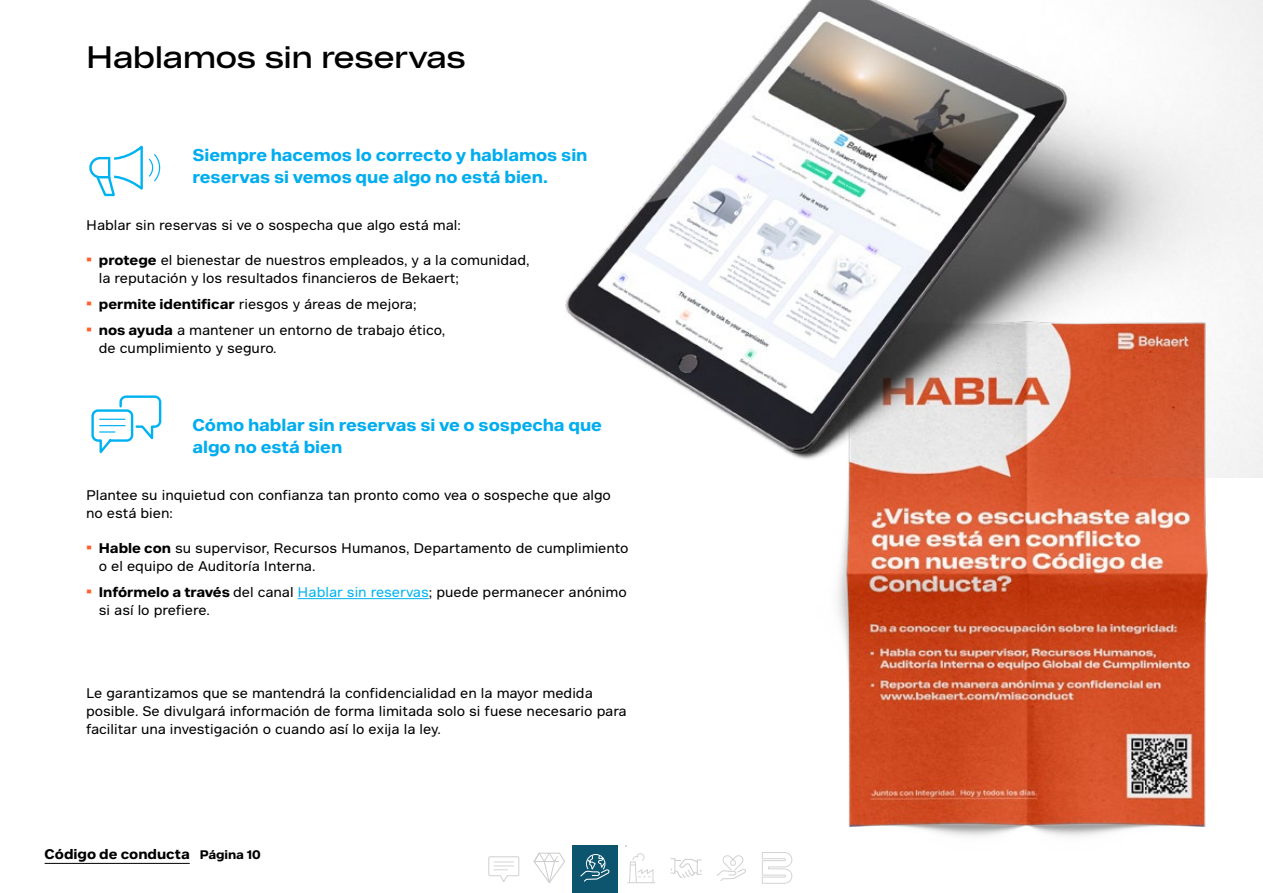
<style>
.page{position:relative;width:1263px;height:893px;background:#fff}
.page>*{position:absolute;margin:0;border:0;box-sizing:border-box;transform-origin:0 0}
.Title_X_X_-_Black_reg{font:30px "Bekaert Headline";color:#000}
.Subtitle_-_Cyan_Bold_pt_11{font:700 16.5px/21.5px "Bekaert Text";color:#01adef}
.BRO_Body_text{font:13.5px/17.5px "Bekaert Text";color:#000}
.t1{font:700 13.5px "Bekaert Text";color:#000}
.s1{font-weight:700;font-size:16.5px;color:#ff602c}
.s2{font-weight:700}
.s3{color:#00b3f0}
.s4{font-size:12px}
</style>
<div class="page">
<img style="left:792px;top:477px;width:471px;height:401px">
<img style="left:565px;top:0;width:698px;height:477px">
<hr style="left:298px;top:598px;width:131px;height:1px;background:#00b3f0">
<svg style="left:89px;top:145px;width:72px;height:52px"></svg>
<svg style="left:91px;top:395px;width:71px;height:58px"></svg>
<svg style="left:488px;top:856px;width:32px;height:26px"></svg>
<svg style="left:533px;top:852px;width:32px;height:31px"></svg>
<svg style="left:627px;top:853px;width:28px;height:31px"></svg>
<svg style="left:717px;top:855px;width:29px;height:26px"></svg>
<svg style="left:670px;top:858px;width:32px;height:20px"></svg>
<svg style="left:762px;top:852px;width:30px;height:32px"></svg>
<div style="left:572px;top:845px;width:46px;height:48px;background:#0d546f"></div>
<svg style="left:580px;top:854px;width:30px;height:28px"></svg>
<hr style="left:45px;top:863px;width:145px;height:1px;background:#000">
<p class="Title_X_X_-_Black_reg" style="left:86px;top:38px;width:381px">Hablamos sin reservas</p>
<p class="Subtitle_-_Cyan_Bold_pt_11" style="left:192px;top:145px;width:397px">Siempre hacemos lo correcto y hablamos sin reservas si vemos que algo no está bien.</p>
<p class="BRO_Body_text" style="left:86px;top:216px;width:376px">Hablar sin reservas si ve o sospecha que algo está mal:</p>
<p class="BRO_Body_text" style="left:99px;top:252px;width:432px;text-indent:-13px"><span class="s1">•</span> <span class="s2">protege</span> el bienestar de nuestros empleados, y a la comunidad, la reputación y los resultados financieros de Bekaert;</p>
<p class="BRO_Body_text" style="left:86px;top:295px;width:332px"><span class="s1">•</span> <span class="s2">permite identificar</span> riesgos y áreas de mejora;</p>
<p class="BRO_Body_text" style="left:99px;top:321px;width:348px;text-indent:-13px"><span class="s1">•</span> <span class="s2">nos ayuda</span> a mantener un entorno de trabajo ético, de cumplimiento y seguro.</p>
<p class="Subtitle_-_Cyan_Bold_pt_11" style="left:192px;top:415px;width:411px">Cómo hablar sin reservas si ve o sospecha que algo no está bien</p>
<p class="BRO_Body_text" style="left:86px;top:486px;width:526px;line-height:18px">Plantee su inquietud con confianza tan pronto como vea o sospeche que algo no está bien:</p>
<p class="BRO_Body_text" style="left:99px;top:540px;width:531px;text-indent:-13px"><span class="s1">•</span> <span class="s2">Hable con</span> su supervisor, Recursos Humanos, Departamento de cumplimiento o el equipo de Auditoría Interna.</p>
<p class="BRO_Body_text" style="left:99px;top:583px;width:529px;text-indent:-13px"><span class="s1">•</span> <span class="s2">Infórmelo a través</span> del canal <span class="s3">Hablar sin reservas</span>; puede permanecer anónimo si así lo prefiere.</p>
<p class="BRO_Body_text" style="left:86px;top:684px;width:542px;line-height:18px">Le garantizamos que se mantendrá la confidencialidad en la mayor medida posible. Se divulgará información de forma limitada solo si fuese necesario para facilitar una investigación o cuando así lo exija la ley.</p>
<p class="t1" style="left:45px;top:845px;width:218px">Código de conducta <span class="s4">Página 10</span></p>
</div>
